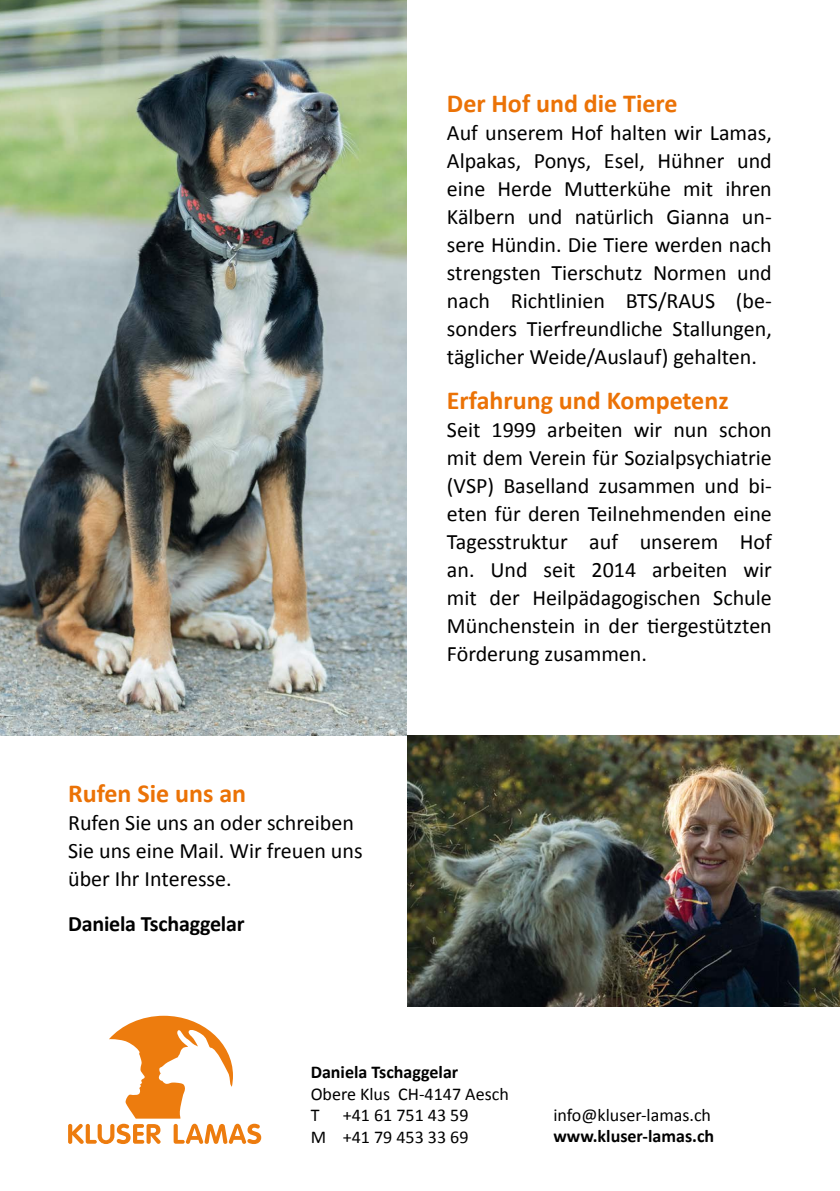
<style>
.page{position:relative;width:840px;height:1191px;background:#fff}
.page>*{position:absolute;margin:0;border:0;box-sizing:border-box;transform-origin:0 0}
.t1{font:700 26px "Calibri";color:#eb7206}
.t2{font:22px/28px "Calibri";color:#000;text-align:justify}
.t3{font:700 22px "Calibri";letter-spacing:-.01em;color:#000}
.t4{font:18px/21.6px "Calibri";color:#000}
.t5{font:700 18px "Calibri";color:#000}
</style>
<div class="page">
<svg style="left:68px;top:1015px;width:193px;height:129px"></svg>
<img style="left:407px;top:736px;width:432px;height:270px">
<img style="left:0;top:0;width:406px;height:736px">
<p class="t1" style="left:68px;top:777px;width:179px">Rufen Sie uns an</p>
<p class="t2" style="left:68px;top:809px;width:296px;text-align:left">Rufen Sie uns an oder schreiben<br>Sie uns eine Mail. Wir freuen uns über Ihr Interesse.</p>
<p class="t3" style="left:68px;top:910px;width:178px">Daniela Tschaggelar</p>
<p class="t1" style="left:446px;top:86px;width:232px">Der Hof und die Tiere</p>
<p class="t2" style="left:446px;top:118px;width:326px">Auf unserem Hof halten wir Lamas, Alpakas, Ponys, Esel, Hühner und eine Herde Mutterkühe mit ihren Kälbern und natürlich Gianna un&shy;sere Hündin. Die Tiere werden nach strengsten Tierschutz Normen und nach Richtlinien BTS/RAUS (be&shy;sonders Tierfreundliche Stallungen, täglicher Weide/Auslauf) gehalten.</p>
<p class="t1" style="left:446px;top:383px;width:283px">Erfahrung und Kompetenz</p>
<p class="t2" style="left:446px;top:415px;width:326px">Seit 1999 arbeiten wir nun schon mit dem Verein für Sozialpsychiatrie (VSP) Baselland zusammen und bi&shy;eten für deren Teilnehmenden eine Tagesstruktur auf unserem Hof an. Und seit 2014 arbeiten wir mit der Heilpädagogischen Schule Münchenstein in der tiergestützten Förderung zusammen.</p>
<p class="t5" style="left:310px;top:1060px;width:149px">Daniela Tschaggelar</p>
<p class="t4" style="left:310px;top:1082px;width:199px">Obere Klus CH-4147 Aesch<br>T</p>
<p class="t4" style="left:310px;top:1104px;width:159px;text-align:right">+41 61 751 43 59<br>M +41 79 453 33 69</p>
<p class="t4" style="left:553px;top:1104px;width:159px">info@kluser-lamas.ch</p>
<p class="t5" style="left:553px;top:1124px;width:162px">www.kluser-lamas.ch</p>
</div>
